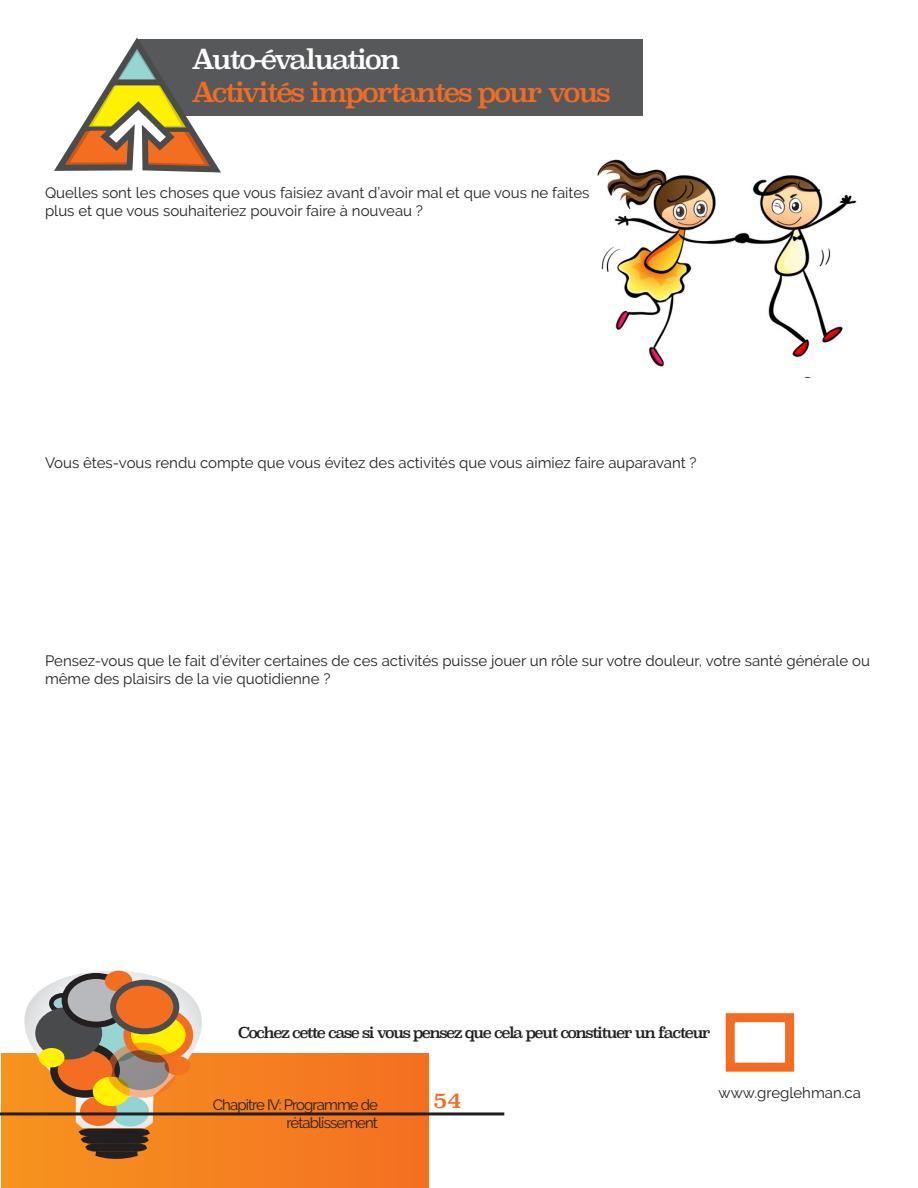
<style>
.page{position:relative;width:918px;height:1188px;background:#fff}
.page>*{position:absolute;margin:0;border:0;box-sizing:border-box;transform-origin:0 0}
.heading_4{font:27px "Superclarendon";letter-spacing:-.08em;color:#f36c21}
.heading_4-2{font:27px "Superclarendon";letter-spacing:-.08em;color:#fff}
.t1{font:21px "Superclarendon";color:#f36c21}
.t2{font:15px/18px "Raleway";color:#231f20}
.t3{font:15px "Superclarendon";letter-spacing:-.1em;color:#231f20}
.t4{font:15px/18px "Raleway";letter-spacing:-.06em;color:#231f20;text-align:right}
</style>
<div class="page">
<div style="left:1px;top:1053px;width:427px;height:135px;background:linear-gradient(to right,#f7941e,#f27022)"></div>
<svg style="left:0;top:970px;width:350px;height:158px"></svg>
<svg style="left:51px;top:995px;width:23px;height:17px"></svg>
<div style="left:49px;top:993px;width:27px;height:21px;border:4px solid #231f20;border-radius:50%"></div>
<div style="left:88px;top:1016px;width:55px;height:46px;background:#96d5d2;border-radius:50%"></div>
<svg style="left:74px;top:1126px;width:81px;height:35px"></svg>
<div style="left:54px;top:1046px;width:62px;height:48px;background:#f36c21;border-radius:50%"></div>
<div style="left:50px;top:1043px;width:70px;height:55px;border:8px solid #231f20;border-radius:50%"></div>
<div style="left:112px;top:1097px;width:36px;height:29px;background:#92d4d3;border-radius:50%"></div>
<div style="left:112px;top:1097px;width:37px;height:30px;border:2px solid #92d4d1;border-radius:50%"></div>
<div style="left:80px;top:1096px;width:37px;height:30px;background:#f36e21;border-radius:50%"></div>
<div style="left:93px;top:1077px;width:37px;height:29px;background:#fff101;border-radius:50%"></div>
<svg style="left:127px;top:1011px;width:62px;height:48px"></svg>
<div style="left:123px;top:1007px;width:70px;height:56px;border:8px solid #f36c21;border-radius:50%"></div>
<div style="left:35px;top:1007px;width:67px;height:53px;background:#494a4b;border-radius:50%"></div>
<div style="left:65px;top:976px;width:63px;height:49px;background:#b8b9bc;border-radius:50%"></div>
<div style="left:62px;top:973px;width:69px;height:55px;border:6px solid #231f20;border-radius:50%"></div>
<div style="left:165px;top:1056px;width:25px;height:19px;background:#f47321;border-radius:50%"></div>
<div style="left:39px;top:1048px;width:25px;height:19px;background:#fff101;border-radius:50%"></div>
<div style="left:107px;top:973px;width:23px;height:16px;background:#f36e21;border-radius:50%"></div>
<div style="left:105px;top:971px;width:27px;height:21px;border:4px solid #f36e21;border-radius:50%"></div>
<svg style="left:111px;top:1046px;width:62px;height:48px;fill:#8f8d8d"></svg>
<div style="left:107px;top:1043px;width:70px;height:55px;border:8px solid #f36c21;border-radius:50%"></div>
<div style="left:113px;top:983px;width:63px;height:48px;background:#f36e21;border-radius:50%"></div>
<div style="left:110px;top:980px;width:69px;height:54px;border:6px solid #4b4c4d;border-radius:50%"></div>
<hr style="left:0;top:1112px;width:504px;height:3px;background:#231f20">
<div style="left:136px;top:39px;width:506px;height:77px;background:#57585a"></div>
<svg style="left:54px;top:37px;width:167px;height:136px"></svg>
<img style="left:598px;top:159px;width:259px;height:219px">
<div style="left:726px;top:1013px;width:68px;height:59px;border:9px solid #f36c21"></div>
<p class="heading_4-2" style="left:192px;top:41px;width:211px">Auto-évaluation</p>
<p class="heading_4" style="left:192px;top:74px;width:421px">Activités importantes pour vous</p>
<p class="t2" style="left:45px;top:183px;width:546px">Quelles sont les choses que vous faisiez avant d’avoir mal et que vous ne faites plus et que vous souhaiteriez pouvoir faire à nouveau ?</p>
<p class="t2" style="left:45px;top:453px;width:653px">Vous êtes-vous rendu compte que vous évitez des activités que vous aimiez faire auparavant ?</p>
<p class="t2" style="left:45px;top:651px;width:826px">Pensez-vous que le fait d’éviter certaines de ces activités puisse jouer un rôle sur votre douleur, votre santé générale ou même des plaisirs de la vie quotidienne ?</p>
<p class="t3" style="left:238px;top:1023px;width:474px">Cochez cette case si vous pensez que cela peut constituer un facteur</p>
<p class="t4" style="left:213px;top:1096px;width:167px">Chapitre IV: Programme de rétablissement</p>
<h2 class="t1" style="left:433px;top:1086px;width:30px">54</h2>
<p class="t2" style="left:719px;top:1084px;width:144px">www.greglehman.ca</p>
</div>
